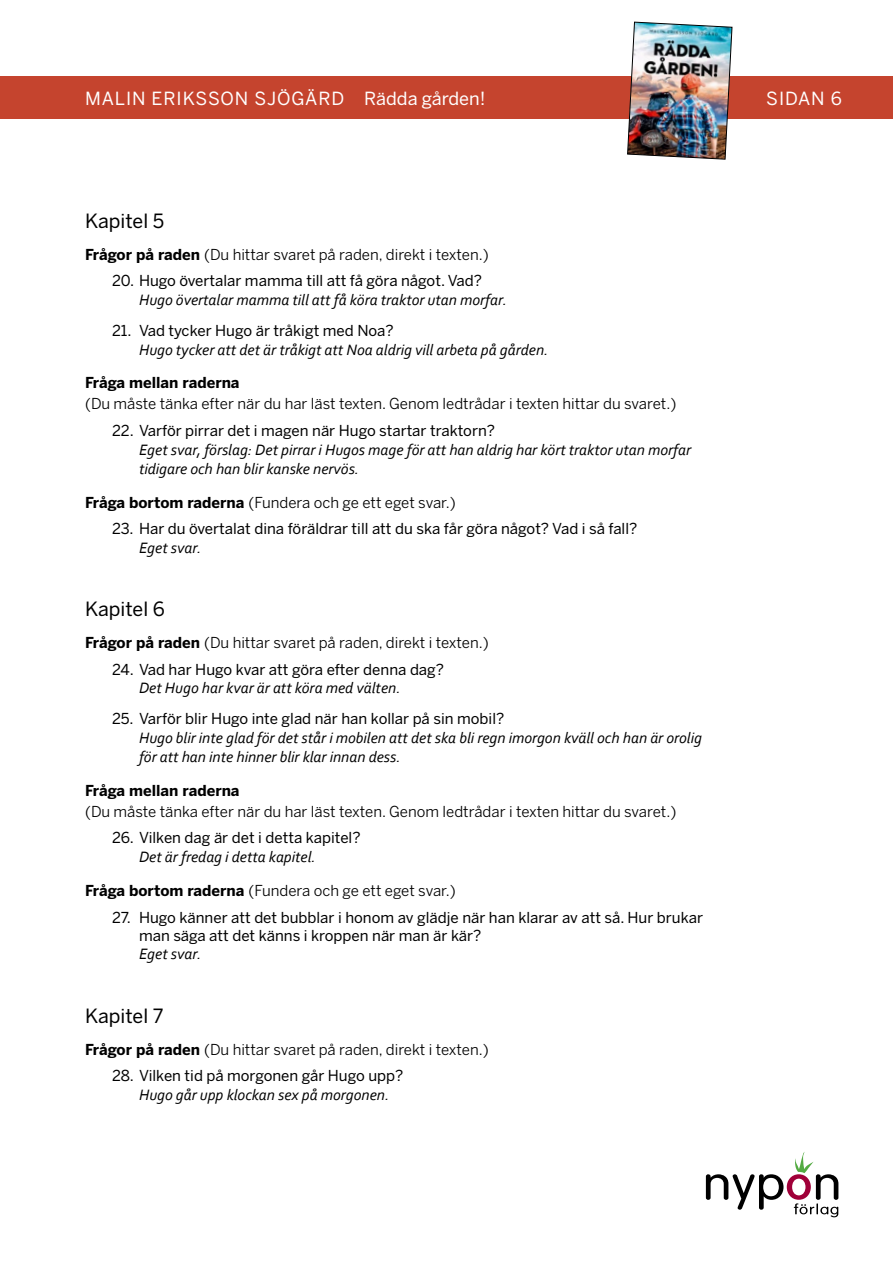
<style>
.page{position:relative;width:893px;height:1263px;background:#fff}
.page>*{position:absolute;margin:0;border:0;box-sizing:border-box;transform-origin:0 0}
.t1{font:19.5px "Benton Sans";color:#000}
.t2{font:18px "Benton Sans";letter-spacing:.045em;color:#fff}
.t3{font:italic 15.75px/18.9px "Corbel";color:#000}
.t4{font:15px/18px "Benton Sans";color:#000}
.t5{font:15px "Benton Sans";color:#000}
.t6{font:700 15px "Benton Sans";color:#000}
.s1{font-weight:700}
</style>
<div class="page">
<svg style="left:706px;top:1152px;width:132px;height:65px"></svg>
<div style="left:0;top:77px;width:893px;height:42px;background:#c5442e"></div>
<img style="left:627px;top:21px;width:106px;height:139px">
<p class="t2" style="left:85px;top:87px;width:402px">MALIN ERIKSSON SJÖGÄRD Rädda gården!</p>
<p class="t2" style="left:766px;top:87px;width:77px">SIDAN 6</p>
<h1 class="t1" style="left:85px;top:209px;width:81px">Kapitel 5</h1>
<p class="t5" style="left:85px;top:245px;width:405px"><span class="s1">Frågor på raden</span> (Du hittar svaret på raden, direkt i texten.)</p>
<p class="t4" style="left:112px;top:272px;width:371px">20. Hugo övertalar mamma till att få göra något. Vad?</p>
<p class="t3" style="left:139px;top:290px;width:369px">Hugo övertalar mamma till att få köra traktor utan morfar.</p>
<p class="t4" style="left:112px;top:321px;width:283px">21. Vad tycker Hugo är tråkigt med Noa?</p>
<p class="t3" style="left:139px;top:340px;width:411px">Hugo tycker att det är tråkigt att Noa aldrig vill arbeta på gården.</p>
<p class="t6" style="left:85px;top:374px;width:156px">Fråga mellan raderna</p>
<p class="t5" style="left:85px;top:395px;width:593px">(Du måste tänka efter när du har läst texten. Genom ledtrådar i texten hittar du svaret.)</p>
<p class="t4" style="left:112px;top:422px;width:385px">22. Varför pirrar det i magen när Hugo startar traktorn?</p>
<p class="t3" style="left:139px;top:440px;width:554px">Eget svar, förslag: Det pirrar i Hugos mage för att han aldrig har kört traktor utan morfar tidigare och han blir kanske nervös.</p>
<p class="t5" style="left:85px;top:493px;width:372px"><span class="s1">Fråga bortom raderna</span> (Fundera och ge ett eget svar.)</p>
<p class="t4" style="left:112px;top:520px;width:527px">23. Har du övertalat dina föräldrar till att du ska får göra något? Vad i så fall?</p>
<p class="t3" style="left:139px;top:538px;width:64px">Eget svar.</p>
<h1 class="t1" style="left:85px;top:598px;width:81px">Kapitel 6</h1>
<p class="t5" style="left:85px;top:634px;width:405px"><span class="s1">Frågor på raden</span> (Du hittar svaret på raden, direkt i texten.)</p>
<p class="t4" style="left:112px;top:660px;width:334px">24. Vad har Hugo kvar att göra efter denna dag?</p>
<p class="t3" style="left:139px;top:678px;width:263px">Det Hugo har kvar är att köra med välten.</p>
<p class="t4" style="left:112px;top:710px;width:394px">25. Varför blir Hugo inte glad när han kollar på sin mobil?</p>
<p class="t3" style="left:139px;top:728px;width:564px">Hugo blir inte glad för det står i mobilen att det ska bli regn imorgon kväll och han är orolig för att han inte hinner blir klar innan dess.</p>
<p class="t6" style="left:85px;top:781px;width:156px">Fråga mellan raderna</p>
<p class="t5" style="left:85px;top:802px;width:593px">(Du måste tänka efter när du har läst texten. Genom ledtrådar i texten hittar du svaret.)</p>
<p class="t4" style="left:112px;top:829px;width:250px">26. Vilken dag är det i detta kapitel?</p>
<p class="t3" style="left:139px;top:847px;width:178px">Det är fredag i detta kapitel.</p>
<p class="t5" style="left:85px;top:881px;width:372px"><span class="s1">Fråga bortom raderna</span> (Fundera och ge ett eget svar.)</p>
<p class="t4" style="left:139px;top:908px;width:565px;text-indent:-27px">27. Hugo känner att det bubblar i honom av glädje när han klarar av att så. Hur brukar man säga att det känns i kroppen när man är kär?</p>
<p class="t3" style="left:139px;top:944px;width:64px">Eget svar.</p>
<h1 class="t1" style="left:85px;top:1004px;width:80px">Kapitel 7</h1>
<p class="t5" style="left:85px;top:1040px;width:405px"><span class="s1">Frågor på raden</span> (Du hittar svaret på raden, direkt i texten.)</p>
<p class="t4" style="left:112px;top:1067px;width:293px">28. Vilken tid på morgonen går Hugo upp?</p>
<p class="t3" style="left:139px;top:1085px;width:252px">Hugo går upp klockan sex på morgonen.</p>
</div>
